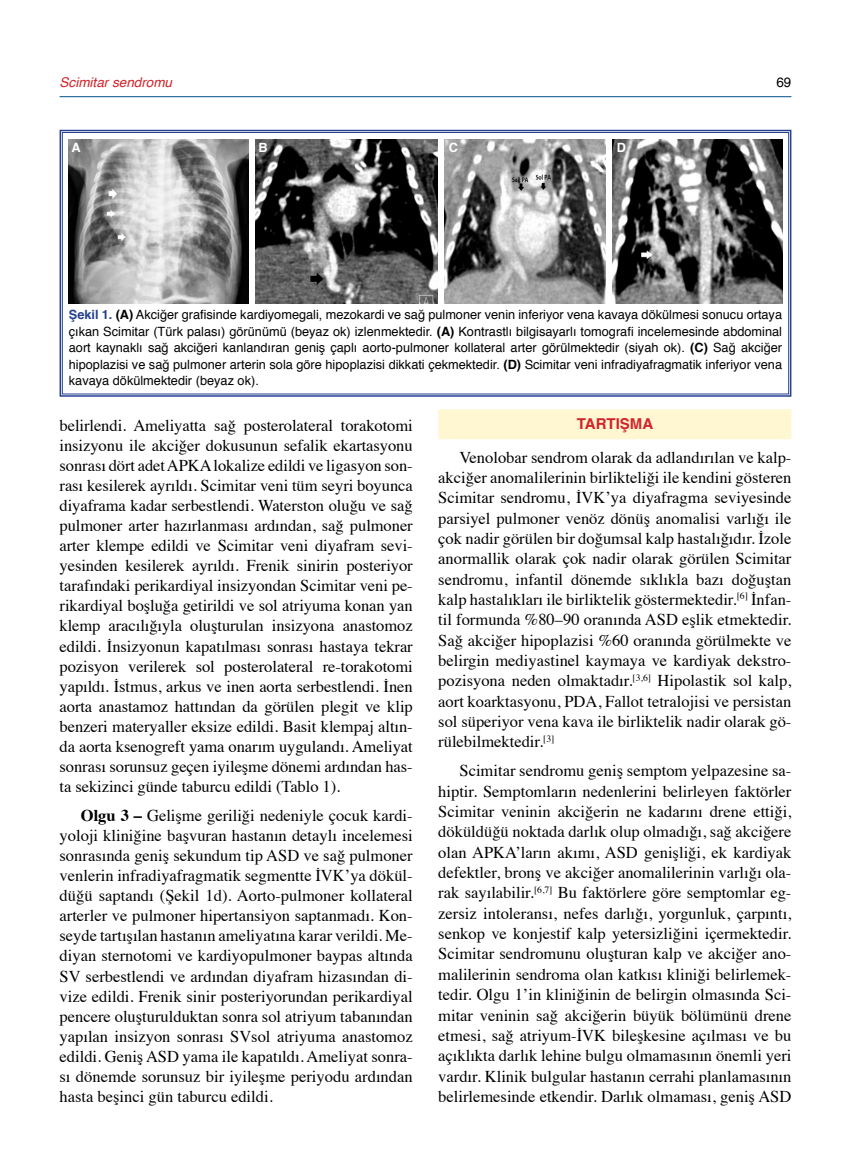
<style>
.page{position:relative;width:851px;height:1170px;background:#fff}
.page>*{position:absolute;margin:0;border:0;box-sizing:border-box;transform-origin:0 0}
.t1{font:16.5px/20.1px "Times";color:#000;text-align:justify}
.t2{font:700 15px "Helvetica";color:#d2232a}
.t3{font:italic 13.5px "Helvetica";color:#d2232a}
.t4{font:13.5px "Helvetica";color:#000}
.t5{font:12.75px/16.5px "Helvetica";color:#000;text-align:justify}
.t6{font:700 12.75px "Helvetica";color:#fff}
.s1{font-weight:700;color:#25408f}
.s2{font-weight:700}
</style>
<div class="page">
<hr style="left:60px;top:96px;width:731px;height:1px;background:#00508a">
<div style="left:438px;top:409px;width:353px;height:30px;background:#fff6d2"></div>
<svg style="left:59px;top:129px;width:733px;height:268px"></svg>
<div style="left:62px;top:132px;width:726px;height:262px;border:1px solid #25408f"></div>
<p class="t3" style="left:60px;top:71px;width:114px">Scimitar sendromu</p>
<p class="t4" style="left:776px;top:72px;width:17px">69</p>
<p class="t6" style="left:71px;top:137px;width:11px">A</p>
<p class="t6" style="left:258px;top:137px;width:11px">B</p>
<p class="t6" style="left:449px;top:137px;width:11px">C</p>
<p class="t6" style="left:616px;top:137px;width:11px">D</p>
<p class="t5" style="left:69px;top:307px;width:714px"><span class="s1">Şekil 1.</span> <span class="s2">(A)</span> Akciğer grafisinde kardiyomegali, mezokardi ve sağ pulmoner venin inferiyor vena kavaya dökülmesi sonucu ortaya çıkan Scimitar (Türk palası) görünümü (beyaz ok) izlenmektedir. <span class="s2">(A)</span> Kontrastlı bilgisayarlı tomografi incelemesinde abdominal aort kaynaklı sağ akciğeri kanlandıran geniş çaplı aorto-pulmoner kollateral arter görülmektedir (siyah ok). <span class="s2">(C)</span> Sağ akciğer hipoplazisi ve sağ pulmoner arterin sola göre hipoplazisi dikkati çekmektedir. <span class="s2">(D)</span> Scimitar veni infradiyafragmatik inferiyor vena kavaya dökülmektedir (beyaz ok).</p>
<p class="t1" style="left:60px;top:413px;width:354px">belirlendi. Ameliyatta sağ posterolateral torakotomi insizyonu ile akciğer dokusunun sefalik ekartasyonu sonrası dört adet APKA lokalize edildi ve ligasyon son&shy;rası kesilerek ayrıldı. Scimitar veni tüm seyri boyunca diyaframa kadar serbestlendi. Waterston oluğu ve sağ pulmoner arter hazırlanması ardından, sağ pulmoner arter klempe edildi ve Scimitar veni diyafram sevi&shy;yesinden kesilerek ayrıldı. Frenik sinirin posteriyor tarafındaki perikardiyal insizyondan Scimitar veni pe&shy;rikardiyal boşluğa getirildi ve sol atriyuma konan yan klemp aracılığıyla oluşturulan insizyona anastomoz edildi. İnsizyonun kapatılması sonrası hastaya tekrar pozisyon verilerek sol posterolateral re-torakotomi yapıldı. İstmus, arkus ve inen aorta serbestlendi. İnen aorta anastamoz hattından da görülen plegit ve klip benzeri materyaller eksize edildi. Basit klempaj altın&shy;da aorta ksenogreft yama onarım uygulandı. Ameliyat sonrası sorunsuz geçen iyileşme dönemi ardından has&shy;ta sekizinci günde taburcu edildi (Tablo 1).</p>
<p class="t1" style="left:60px;top:803px;width:354px;text-indent:21px"><span class="s2">Olgu 3 –</span> Gelişme geriliği nedeniyle çocuk kardi&shy;yoloji kliniğine başvuran hastanın detaylı incelemesi sonrasında geniş sekundum tip ASD ve sağ pulmoner venlerin infradiyafragmatik segmentte İVK’ya dökül&shy;düğü saptandı (Şekil 1d). Aorto-pulmoner kollateral arterler ve pulmoner hipertansiyon saptanmadı. Kon&shy;seyde tartışılan hastanın ameliyatına karar verildi. Me&shy;diyan sternotomi ve kardiyopulmoner baypas altında SV serbestlendi ve ardından diyafram hizasından di&shy;vize edildi. Frenik sinir posteriyorundan perikardiyal pencere oluşturulduktan sonra sol atriyum tabanından yapılan insizyon sonrası SVsol atriyuma anastomoz edildi. Geniş ASD yama ile kapatıldı. Ameliyat sonra&shy;sı dönemde sorunsuz bir iyileşme periyodu ardından hasta beşinci gün taburcu edildi.</p>
<p class="t2" style="left:576px;top:412px;width:78px">TARTIŞMA</p>
<p class="t1" style="left:438px;top:445px;width:354px;text-indent:21px">Venolobar sendrom olarak da adlandırılan ve kalp&shy;akciğer anomalilerinin birlikteliği ile kendini gösteren Scimitar sendromu, İVK’ya diyafragma seviyesinde parsiyel pulmoner venöz dönüş anomalisi varlığı ile çok nadir görülen bir doğumsal kalp hastalığıdır. İzole anormallik olarak çok nadir olarak görülen Scimitar sendromu, infantil dönemde sıklıkla bazı doğuştan kalp hastalıkları ile birliktelik göstermektedir.<sup>[6]</sup> İnfan&shy;til formunda %80–90 oranında ASD eşlik etmektedir.<br>Sağ akciğer hipoplazisi %60 oranında görülmekte ve belirgin mediyastinel kaymaya ve kardiyak dekstro&shy;pozisyona neden olmaktadır.<sup>[3,6]</sup> Hipolastik sol kalp, aort koarktasyonu, PDA, Fallot tetralojisi ve persistan sol süperiyor vena kava ile birliktelik nadir olarak gö&shy;rülebilmektedir.<sup>[3]</sup></p>
<p class="t1" style="left:438px;top:759px;width:354px;text-indent:21px">Scimitar sendromu geniş semptom yelpazesine sa&shy;hiptir. Semptomların nedenlerini belirleyen faktörler Scimitar veninin akciğerin ne kadarını drene ettiği, döküldüğü noktada darlık olup olmadığı, sağ akciğere olan APKA’ların akımı, ASD genişliği, ek kardiyak defektler, bronş ve akciğer anomalilerinin varlığı ola&shy;rak sayılabilir.<sup>[6,7]</sup> Bu faktörlere göre semptomlar eg&shy;zersiz intoleransı, nefes darlığı, yorgunluk, çarpıntı, senkop ve konjestif kalp yetersizliğini içermektedir.<br>Scimitar sendromunu oluşturan kalp ve akciğer ano&shy;malilerinin sendroma olan katkısı kliniği belirlemek&shy;tedir. Olgu 1’in kliniğinin de belirgin olmasında Sci&shy;mitar veninin sağ akciğerin büyük bölümünü drene etmesi, sağ atriyum-İVK bileşkesine açılması ve bu açıklıkta darlık lehine bulgu olmamasının önemli yeri vardır. Klinik bulgular hastanın cerrahi planlamasının belirlemesinde etkendir. Darlık olmaması, geniş ASD</p>
</div>
